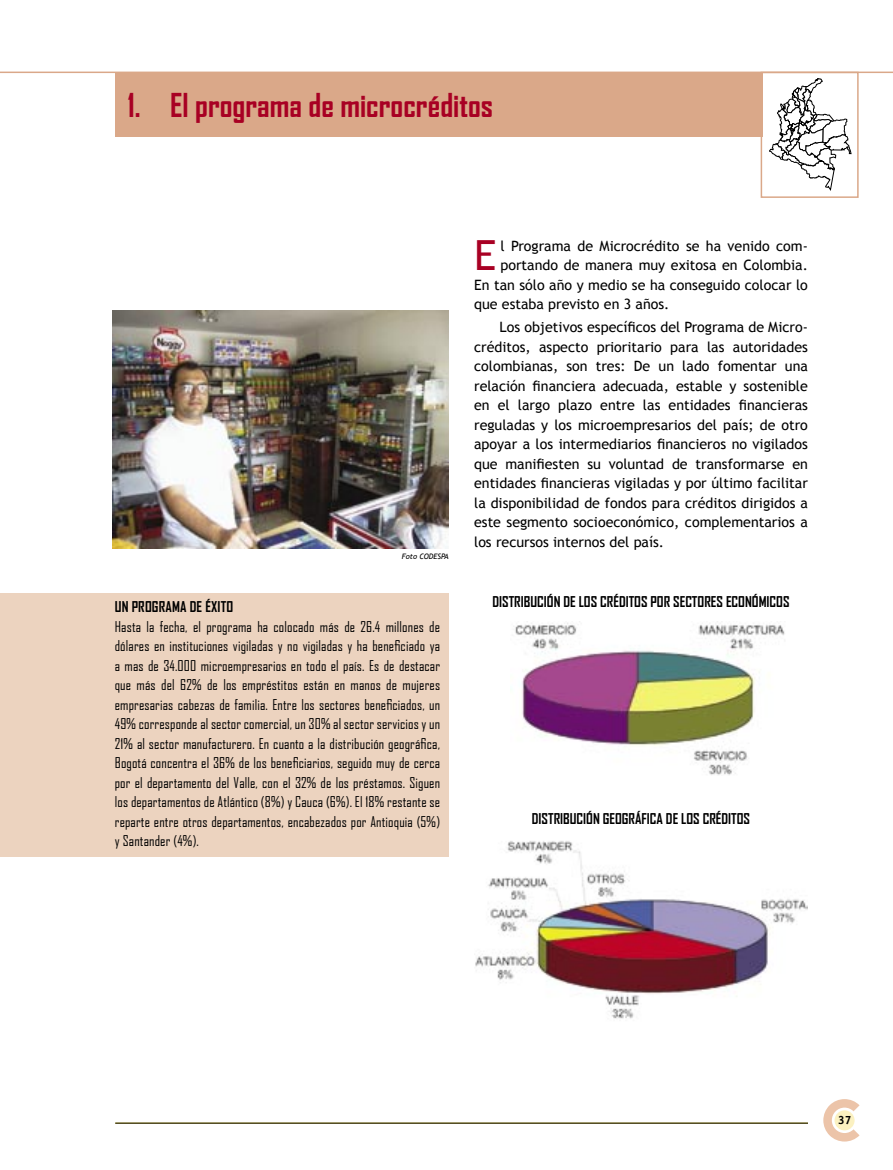
<style>
.page{position:relative;width:893px;height:1170px;background:#fff}
.page>*{position:absolute;margin:0;border:0;box-sizing:border-box;transform-origin:0 0}
.t1{font:41.55px "Trebuchet MS";color:#a80023}
.t2{font:700 31.5px "Agency FB";color:#a80023}
.t3{font:14.25px/19.5px "Trebuchet MS";color:#000;text-align:justify}
.t4{font:14.25px/19.5px "Agency FB";letter-spacing:.01em;color:#000;text-align:justify}
.t5{font:700 14.25px "Agency FB";color:#000}
.t6{font:700 12px "Officina Sans";color:#000}
.t7{font:italic 7.5px "Trebuchet MS";color:#000}
</style>
<div class="page">
<svg style="left:823px;top:1099px;width:36px;height:42px"></svg>
<div style="left:834px;top:1110px;width:21px;height:20px;background:#fbf1c1;border-radius:50%"></div>
<hr style="left:115px;top:1122px;width:693px;height:1px;background:#000">
<svg style="left:769px;top:78px;width:82px;height:113px"></svg>
<div style="left:0;top:592px;width:449px;height:264px;background:#ecd3bf"></div>
<div style="left:115px;top:73px;width:647px;height:64px;background:#daa889"></div>
<hr style="left:0;top:72px;width:893px;height:1px;background:#daa889">
<img style="left:513px;top:621px;width:272px;height:154px">
<img style="left:475px;top:841px;width:333px;height:178px">
<div style="left:761px;top:72px;width:98px;height:126px;border:2px solid #daa889"></div>
<img style="left:113px;top:310px;width:336px;height:238px">
<h2 class="t2" style="left:128px;top:86px;width:367px">1. El programa de microcréditos</h2>
<p class="t7" style="left:402px;top:551px;width:48px">Foto CODESPA</p>
<p class="t5" style="left:115px;top:598px;width:120px">UN PROGRAMA DE ÉXITO</p>
<p class="t4" style="left:115px;top:616px;width:327px">Hasta la fecha, el programa ha colocado más de 26.4 millones de dólares en instituciones vigiladas y no vigiladas y ha beneficiado ya a mas de 34.000 microempresarios en todo el país. Es de destacar que más del 62% de los empréstitos están en manos de mujeres empresarias cabezas de familia. Entre los sectores beneficiados, un 49% corresponde al sector comercial, un 30% al sector servicios y un 21% al sector manufacturero. En cuanto a la distribución geográfica, Bogotá concentra el 36% de los beneficiarios, seguido muy de cerca por el departamento del Valle, con el 32% de los préstamos. Siguen los departamentos de Atlántico (8%) y Cauca (6%). El 18% restante se reparte entre otros departamentos, encabezados por Antioquia (5%) y Santander (4%).</p>
<h1 class="t1" style="left:474px;top:231px;width:24px">E</h1>
<p class="t3" style="left:500px;top:236px;width:309px">l Programa de Microcrédito se ha venido com-</p>
<p class="t3" style="left:500px;top:256px;width:309px">portando de manera muy exitosa en Colombia.</p>
<p class="t3" style="left:474px;top:275px;width:335px">En tan sólo año y medio se ha conseguido colocar lo</p>
<p class="t3" style="left:474px;top:295px;width:197px">que estaba previsto en 3 años.</p>
<p class="t3" style="left:474px;top:318px;width:335px;text-indent:26px">Los objetivos específicos del Programa de Micro&shy;créditos, aspecto prioritario para las autoridades colombianas, son tres: De un lado fomentar una relación financiera adecuada, estable y sostenible en el largo plazo entre las entidades financieras reguladas y los microempresarios del país; de otro apoyar a los intermediarios financieros no vigilados que manifiesten su voluntad de transformarse en entidades financieras vigiladas y por último facilitar la disponibilidad de fondos para créditos dirigidos a este segmento socioeconómico, complementarios a los recursos internos del país.</p>
<p class="t5" style="left:493px;top:592px;width:298px">DISTRIBUCIÓN DE LOS CRÉDITOS POR SECTORES ECONÓMICOS</p>
<p class="t5" style="left:532px;top:810px;width:220px">DISTRIBUCIÓN GEOGRÁFICA DE LOS CRÉDITOS</p>
<p class="t6" style="left:838px;top:1112px;width:15px">37</p>
</div>
